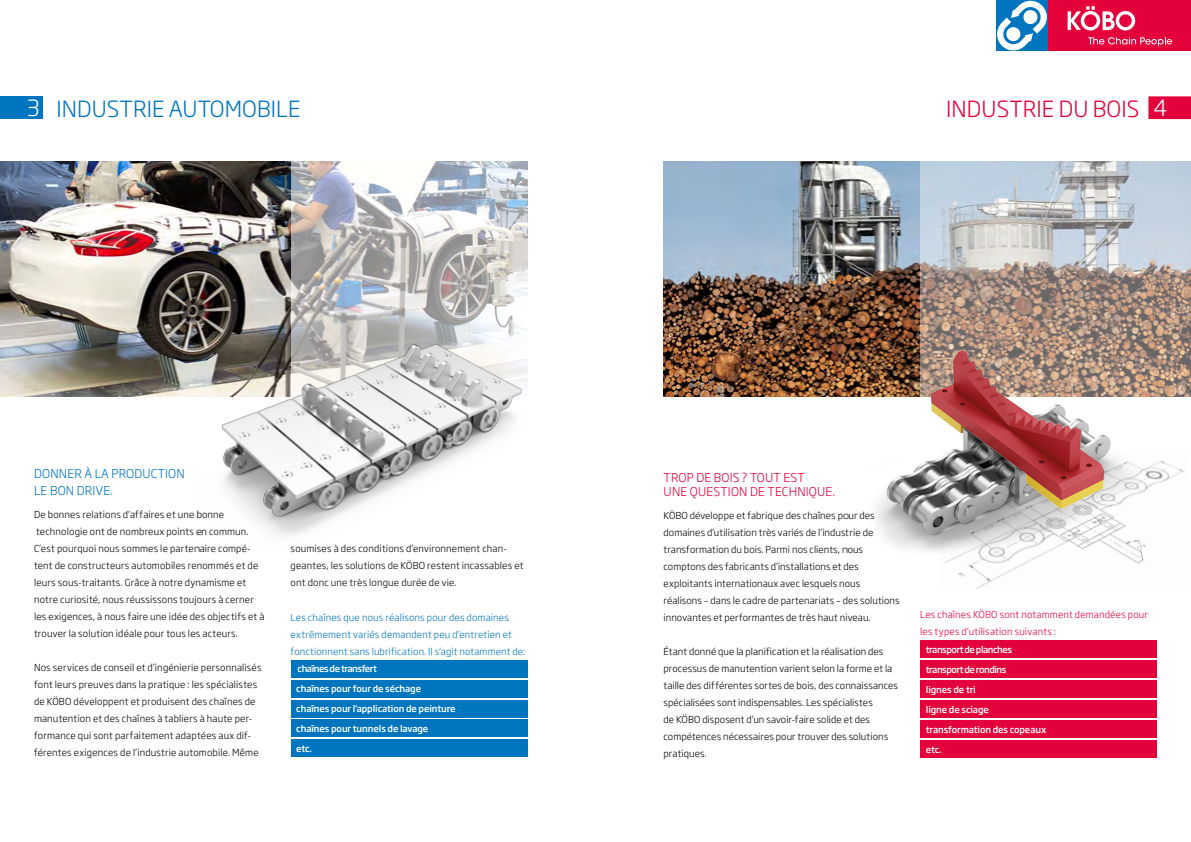
<style>
.page{position:relative;width:1191px;height:842px;background:#fff}
.page>*{position:absolute;margin:0;border:0;box-sizing:border-box;transform-origin:0 0}
.t1{font:300 22px "Soho Gothic Pro";letter-spacing:.005em;color:#0075bf}
.t2{font:300 22px "Soho Gothic Pro";letter-spacing:.005em;color:#e4003a}
.t3{font:300 22px "Soho Gothic Pro";color:#fff}
.t4{font:300 12px/14.4px "Soho Gothic Pro";letter-spacing:.015em;color:#e4003a}
.t5{font:300 12px/17px "Soho Gothic Pro";letter-spacing:.015em;color:#0075bf}
.t6{font:300 9.5px/17px "Soho Gothic Pro";letter-spacing:.015em;color:#000}
.t7{font:300 9.5px/17px "Soho Gothic Pro";letter-spacing:.015em;color:#0075bf}
.t8{font:300 9.5px/17px "Soho Gothic Pro";letter-spacing:.02em;color:#e4003a}
.t9{font:500 9px "Soho Gothic Pro";letter-spacing:-.01em;color:#fff}
.t10{font:500 9px "Soho Gothic Pro";letter-spacing:-.05em;color:#fff}
</style>
<div class="page">
<div style="left:1148px;top:96px;width:43px;height:23px;background:#e4003a"></div>
<div style="left:1047px;top:0;width:144px;height:51px;background:#e4003a"></div>
<svg style="left:1067px;top:6px;width:68px;height:25px"></svg>
<svg style="left:996px;top:0;width:52px;height:51px"></svg>
<svg style="left:1088px;top:37px;width:84px;height:9px"></svg>
<img style="left:0;top:162px;width:527px;height:235px">
<img style="left:663px;top:162px;width:528px;height:235px">
<div style="left:920px;top:641px;width:237px;height:17px;background:#e4003a"></div>
<div style="left:920px;top:661px;width:237px;height:17px;background:#e4003a"></div>
<div style="left:920px;top:681px;width:237px;height:17px;background:#e4003a"></div>
<div style="left:920px;top:701px;width:237px;height:17px;background:#e4003a"></div>
<div style="left:920px;top:721px;width:237px;height:17px;background:#e4003a"></div>
<div style="left:920px;top:740px;width:237px;height:17px;background:#e4003a"></div>
<div style="left:291px;top:660px;width:236px;height:17px;background:#0075bf"></div>
<div style="left:291px;top:680px;width:236px;height:17px;background:#0075bf"></div>
<div style="left:291px;top:700px;width:236px;height:17px;background:#0075bf"></div>
<div style="left:291px;top:720px;width:236px;height:17px;background:#0075bf"></div>
<div style="left:291px;top:740px;width:236px;height:17px;background:#0075bf"></div>
<div style="left:0;top:96px;width:42px;height:23px;background:#0075bf"></div>
<img style="left:199px;top:329px;width:329px;height:193px">
<img style="left:944px;top:460px;width:240px;height:129px">
<img style="left:846px;top:339px;width:310px;height:219px">
<h1 class="t3" style="left:27px;top:91px;width:14px">35</h1>
<h1 class="t1" style="left:56px;top:92px;width:245px">INDUSTRIE AUTOMOBILE</h1>
<h1 class="t2" style="left:946px;top:92px;width:194px">INDUSTRIE DU BOIS</h1>
<h1 class="t3" style="left:1153px;top:91px;width:16px">4</h1>
<p class="t5" style="left:34px;top:464px;width:152px">DONNER À LA PRODUCTION<br>LE BON DRIVE.</p>
<p class="t6" style="left:34px;top:505px;width:232px">De bonnes relations d’affaires et une bonne technologie ont de nombreux points en commun.<br>C’est pourquoi nous sommes le partenaire compé&shy;tent de constructeurs automobiles renommés et de leurs sous-traitants. Grâce à notre dynamisme et notre curiosité, nous réussissons toujours à cerner les exigences, à nous faire une idée des objectifs et à trouver la solution idéale pour tous les acteurs.</p>
<p class="t6" style="left:34px;top:658px;width:229px">Nos services de conseil et d’ingénierie personnalisés font leurs preuves dans la pratique : les spécialistes de KÖBO développent et produisent des chaînes de manutention et des chaînes à tabliers à haute per&shy;formance qui sont parfaitement adaptées aux dif&shy;férentes exigences de l’industrie automobile. Même</p>
<p class="t6" style="left:291px;top:539px;width:234px">soumises à des conditions d’environnement chan&shy;geantes, les solutions de KÖBO restent incassables et ont donc une très longue durée de vie.</p>
<p class="t7" style="left:291px;top:608px;width:236px">Les chaînes que nous réalisons pour des domaines extrêmement variés demandent peu d’entretien et fonctionnent sans lubrification. Il s’agit notamment de:</p>
<p class="t10" style="left:298px;top:662px;width:81px">chaînes de transfert</p>
<p class="t9" style="left:296px;top:682px;width:126px">chaînes pour four de séchage</p>
<p class="t9" style="left:296px;top:702px;width:161px">chaînes pour l’application de peinture</p>
<p class="t9" style="left:296px;top:722px;width:134px">chaînes pour tunnels de lavage</p>
<p class="t9" style="left:296px;top:741px;width:17px">etc.</p>
<p class="t4" style="left:663px;top:469px;width:173px">TROP DE BOIS ? TOUT EST<br>UNE QUESTION DE TECHNIQUE.</p>
<p class="t6" style="left:663px;top:506px;width:237px">KÖBO développe et fabrique des chaînes pour des domaines d’utilisation très variés de l’industrie de transformation du bois. Parmi nos clients, nous comptons des fabricants d’installations et des exploitants internationaux avec lesquels nous réalisons – dans le cadre de partenariats – des solutions innovantes et performantes de très haut niveau.</p>
<p class="t6" style="left:663px;top:642px;width:236px">Étant donné que la planification et la réalisation des processus de manutention varient selon la forme et la taille des différentes sortes de bois, des connaissances spécialisées sont indispensables. Les spécialistes<br>de KÖBO disposent d’un savoir-faire solide et des compétences nécessaires pour trouver des solutions pratiques.</p>
<p class="t8" style="left:920px;top:606px;width:229px">Les chaînes KÖBO sont notamment demandées pour les types d’utilisation suivants :</p>
<p class="t10" style="left:926px;top:642px;width:88px">transport de planches</p>
<p class="t10" style="left:926px;top:662px;width:82px">transport de rondins</p>
<p class="t9" style="left:926px;top:682px;width:52px">lignes de tri</p>
<p class="t9" style="left:926px;top:702px;width:65px">ligne de sciage</p>
<p class="t9" style="left:926px;top:722px;width:122px">transformation des copeaux</p>
<p class="t9" style="left:926px;top:742px;width:17px">etc.</p>
</div>
